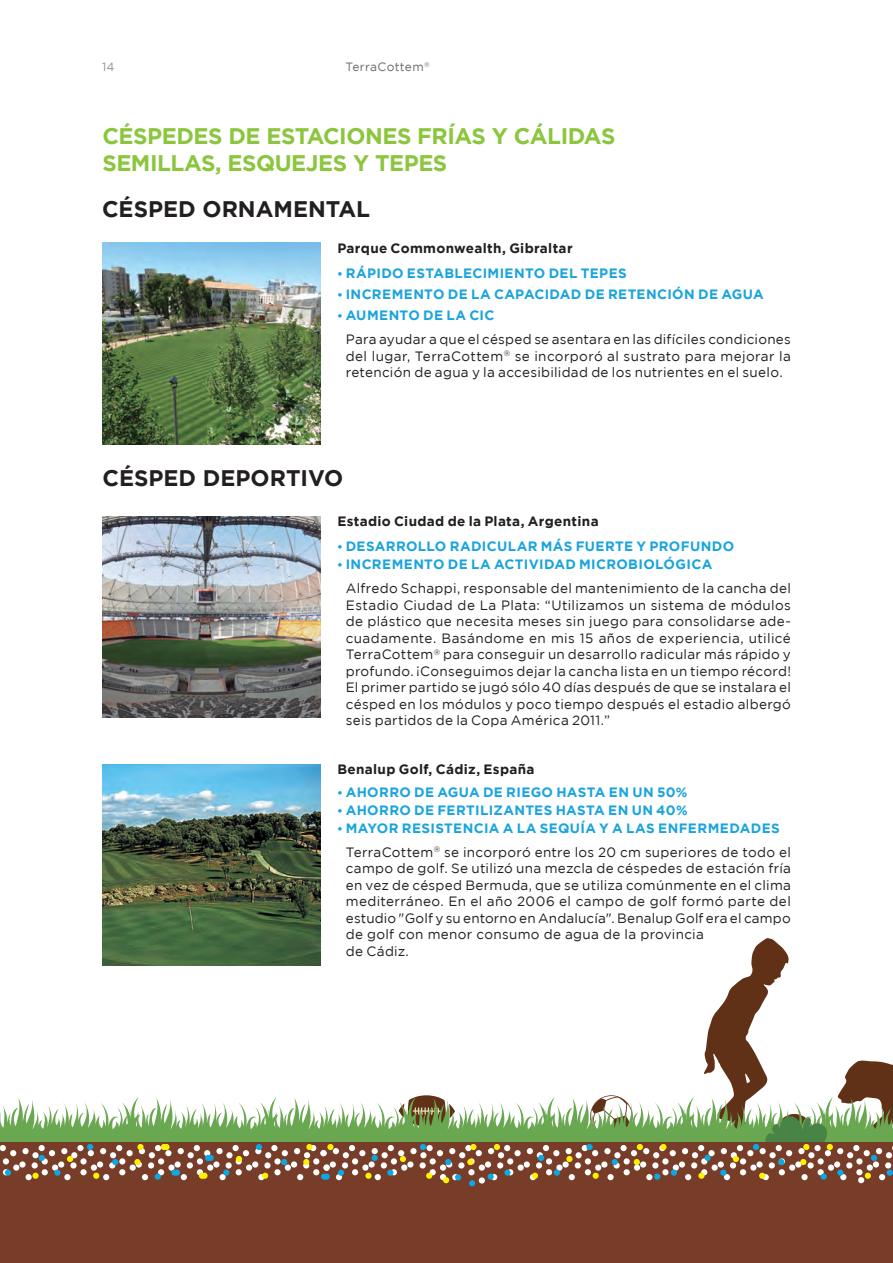
<style>
.page{position:relative;width:893px;height:1263px;background:#fff}
.page>*{position:absolute;margin:0;border:0;box-sizing:border-box;transform-origin:0 0}
.VENTAJAS{font:700 22.5px "Gotham";letter-spacing:-.02em;color:#8bc63e}
.VENTAJAS-2{font:700 22.5px "Gotham";color:#231f20}
.CUERPO_DE_TEXTO_BENE{font:13.5px/16.5px "Gotham";letter-spacing:.02em;color:#231f20;text-align:justify}
.CUERPO_DE_TEXTO_BENE-2{font:700 13.5px "Gotham";letter-spacing:.025em;color:#1aa4dd}
.CUERPO_DE_TEXTO_000{font:700 13.5px "Gotham";letter-spacing:.025em;color:#231f20}
.t1{font:12px "Gotham";letter-spacing:.025em;color:#6b6b6e}
.t2{font:12px "Gotham";color:#919396}
.s1{font-family:"Cera PRO";font-weight:400}
</style>
<div class="page">
<img style="left:102px;top:764px;width:218px;height:174px">
<div style="left:0;top:1143px;width:893px;height:120px;background:#773d29"></div>
<img style="left:102px;top:243px;width:218px;height:201px">
<img style="left:102px;top:516px;width:218px;height:201px">
<svg style="left:0;top:938px;width:893px;height:248px"></svg>
<p class="t2" style="left:102px;top:60px;width:14px">14</p>
<p class="t1" style="left:345px;top:60px;width:86px">TerraCottem<sup>®</sup></p>
<p class="VENTAJAS" style="left:102px;top:123px;width:514px">CÉSPEDES DE ESTACIONES FRÍAS Y CÁLIDAS</p>
<p class="VENTAJAS" style="left:102px;top:150px;width:346px">SEMILLAS, ESQUEJES Y TEPES</p>
<p class="VENTAJAS-2" style="left:102px;top:196px;width:270px">CÉSPED ORNAMENTAL</p>
<p class="CUERPO_DE_TEXTO_000" style="left:337px;top:240px;width:237px">Parque Commonwealth, Gibraltar</p>
<p class="CUERPO_DE_TEXTO_BENE-2" style="left:337px;top:266px;width:291px"><span class="s1">•</span> RÁPIDO ESTABLECIMIENTO DEL TEPES</p>
<p class="CUERPO_DE_TEXTO_BENE-2" style="left:337px;top:287px;width:428px"><span class="s1">•</span> INCREMENTO DE LA CAPACIDAD DE RETENCIÓN DE AGUA</p>
<p class="CUERPO_DE_TEXTO_BENE-2" style="left:337px;top:308px;width:159px"><span class="s1">•</span> AUMENTO DE LA CIC</p>
<p class="CUERPO_DE_TEXTO_BENE" style="left:346px;top:331px;width:447px">Para ayudar a que el césped se asentara en las difíciles condiciones del lugar, TerraCottem<sup>®</sup> se incorporó al sustrato para mejorar la retención de agua y la accesibilidad de los nutrientes en el suelo.</p>
<p class="VENTAJAS-2" style="left:102px;top:465px;width:242px">CÉSPED DEPORTIVO</p>
<p class="CUERPO_DE_TEXTO_000" style="left:337px;top:513px;width:263px">Estadio Ciudad de la Plata, Argentina</p>
<p class="CUERPO_DE_TEXTO_BENE-2" style="left:337px;top:539px;width:398px"><span class="s1">•</span> DESARROLLO RADICULAR MÁS FUERTE Y PROFUNDO</p>
<p class="CUERPO_DE_TEXTO_BENE-2" style="left:337px;top:557px;width:376px"><span class="s1">•</span> INCREMENTO DE LA ACTIVIDAD MICROBIOLÓGICA</p>
<p class="CUERPO_DE_TEXTO_BENE" style="left:346px;top:580px;width:447px">Alfredo Schappi, responsable del mantenimiento de la cancha del Estadio Ciudad de La Plata: “Utilizamos un sistema de módulos de plástico que necesita meses sin juego para consolidarse ade&shy;cuadamente. Basándome en mis 15 años de experiencia, utilicé TerraCottem<sup>®</sup> para conseguir un desarrollo radicular más rápido y profundo. ¡Conseguimos dejar la cancha lista en un tiempo récord!<br>El primer partido se jugó sólo 40 días después de que se instalara el césped en los módulos y poco tiempo después el estadio albergó seis partidos de la Copa América 2011.”</p>
<p class="CUERPO_DE_TEXTO_000" style="left:337px;top:762px;width:199px">Benalup Golf, Cádiz, España</p>
<p class="CUERPO_DE_TEXTO_BENE-2" style="left:337px;top:784px;width:352px"><span class="s1">•</span> AHORRO DE AGUA DE RIEGO HASTA EN UN 50%</p>
<p class="CUERPO_DE_TEXTO_BENE-2" style="left:337px;top:802px;width:352px"><span class="s1">•</span> AHORRO DE FERTILIZANTES HASTA EN UN 40%</p>
<p class="CUERPO_DE_TEXTO_BENE-2" style="left:337px;top:820px;width:444px"><span class="s1">•</span> MAYOR RESISTENCIA A LA SEQUÍA Y A LAS ENFERMEDADES</p>
<p class="CUERPO_DE_TEXTO_BENE" style="left:346px;top:843px;width:447px;text-align:left">TerraCottem<sup>®</sup> se incorporó entre los 20 cm superiores de todo el campo de golf. Se utilizó una mezcla de céspedes de estación fría en vez de césped Bermuda, que se utiliza comúnmente en el clima mediterráneo. En el año 2006 el campo de golf formó parte del estudio "Golf y su entorno en Andalucía". Benalup Golf era el campo de golf con menor consumo de agua de la provincia<br>de Cádiz.</p>
</div>
